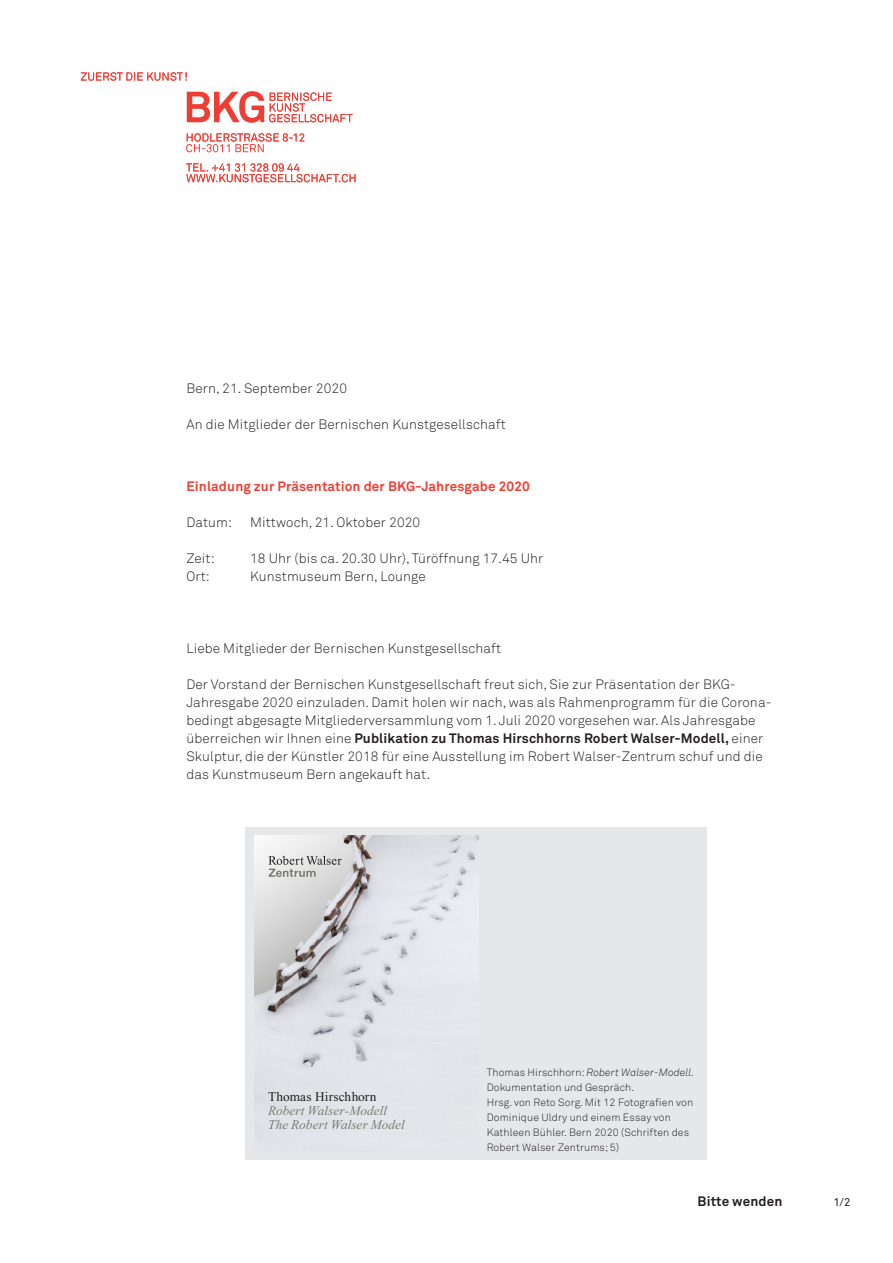
<style>
.page{position:relative;width:893px;height:1263px;background:#fff}
.page>*{position:absolute;margin:0;border:0;box-sizing:border-box;transform-origin:0 0}
.t1{font:300 13.5px/18px "Akkurat Std";letter-spacing:.01em;color:#231f20}
.t2{font:700 13.5px "Akkurat Std";letter-spacing:.01em;color:#ee3e34}
.t3{font:700 13.5px "Akkurat Std";letter-spacing:.01em;color:#231f20}
.t4{font:italic 13.2px/13.8px "Times New Roman";letter-spacing:.005em;color:#7c7a75}
.t5{font:13.2px "Times New Roman";letter-spacing:.01em;color:#231f20}
.t6{font:11.25px "Akkurat Std";color:#231f20}
.t7{font:300 10.5px/15px "Akkurat Std";letter-spacing:.01em;color:#231f20}
.s1{font-weight:700}
.s2{font-style:italic}
</style>
<div class="page">
<svg style="left:81px;top:72px;width:106px;height:9px"></svg>
<svg style="left:187px;top:91px;width:165px;height:32px"></svg>
<svg style="left:186px;top:163px;width:169px;height:19px"></svg>
<svg style="left:186px;top:133px;width:118px;height:19px"></svg>
<div style="left:246px;top:827px;width:461px;height:332px;background:#e6e7e9"></div>
<img style="left:254px;top:836px;width:224px;height:292px">
<svg style="left:268px;top:856px;width:74px;height:21px"></svg>
<p class="t1" style="left:186px;top:380px;width:162px">Bern, 21. September 2020</p>
<p class="t1" style="left:186px;top:416px;width:321px">An die Mitglieder der Bernischen Kunstgesellschaft</p>
<p class="t2" style="left:186px;top:478px;width:345px">Einladung zur Präsentation der BKG-Jahresgabe 2020</p>
<p class="t1" style="left:186px;top:513px;width:47px">Datum:</p>
<p class="t1" style="left:250px;top:513px;width:172px">Mittwoch, 21. Oktober 2020</p>
<p class="t1" style="left:186px;top:549px;width:30px">Zeit:</p>
<p class="t1" style="left:250px;top:549px;width:295px">18 Uhr (bis ca. 20.30 Uhr), Türöffnung 17.45 Uhr</p>
<p class="t1" style="left:186px;top:567px;width:25px">Ort:</p>
<p class="t1" style="left:250px;top:567px;width:177px">Kunstmuseum Bern, Lounge</p>
<p class="t1" style="left:186px;top:639px;width:316px">Liebe Mitglieder der Bernischen Kunstgesellschaft</p>
<p class="t1" style="left:186px;top:675px;width:587px">Der Vorstand der Bernischen Kunstgesellschaft freut sich, Sie zur Präsentation der BKG-Jahresgabe 2020 einzuladen. Damit holen wir nach, was als Rahmenprogramm für die Corona&shy;bedingt abgesagte Mitgliederversammlung vom 1. Juli 2020 vorgesehen war. Als Jahresgabe überreichen wir Ihnen eine <span class="s1">Publikation zu Thomas Hirschhorns Robert Walser-Modell,</span> einer Skulptur, die der Künstler 2018 für eine Ausstellung im Robert Walser-Zentrum schuf und die das Kunstmuseum Bern angekauft hat.</p>
<p class="t5" style="left:268px;top:1090px;width:110px">Thomas Hirschhorn</p>
<p class="t4" style="left:268px;top:1104px;width:138px">Robert Walser-Modell<br>The Robert Walser Model</p>
<p class="t7" style="left:487px;top:1065px;width:209px">Thomas Hirschhorn: <span class="s2">Robert Walser-Modell.<br></span>Dokumentation und Gespräch.<br>Hrsg. von Reto Sorg. Mit 12 Fotografien von Dominique Uldry und einem Essay von Kathleen Bühler. Bern 2020 (Schriften des Robert Walser Zentrums; 5)</p>
<p class="t3" style="left:698px;top:1193px;width:86px">Bitte wenden</p>
<p class="t6" style="left:833px;top:1196px;width:18px">1/2</p>
</div>
